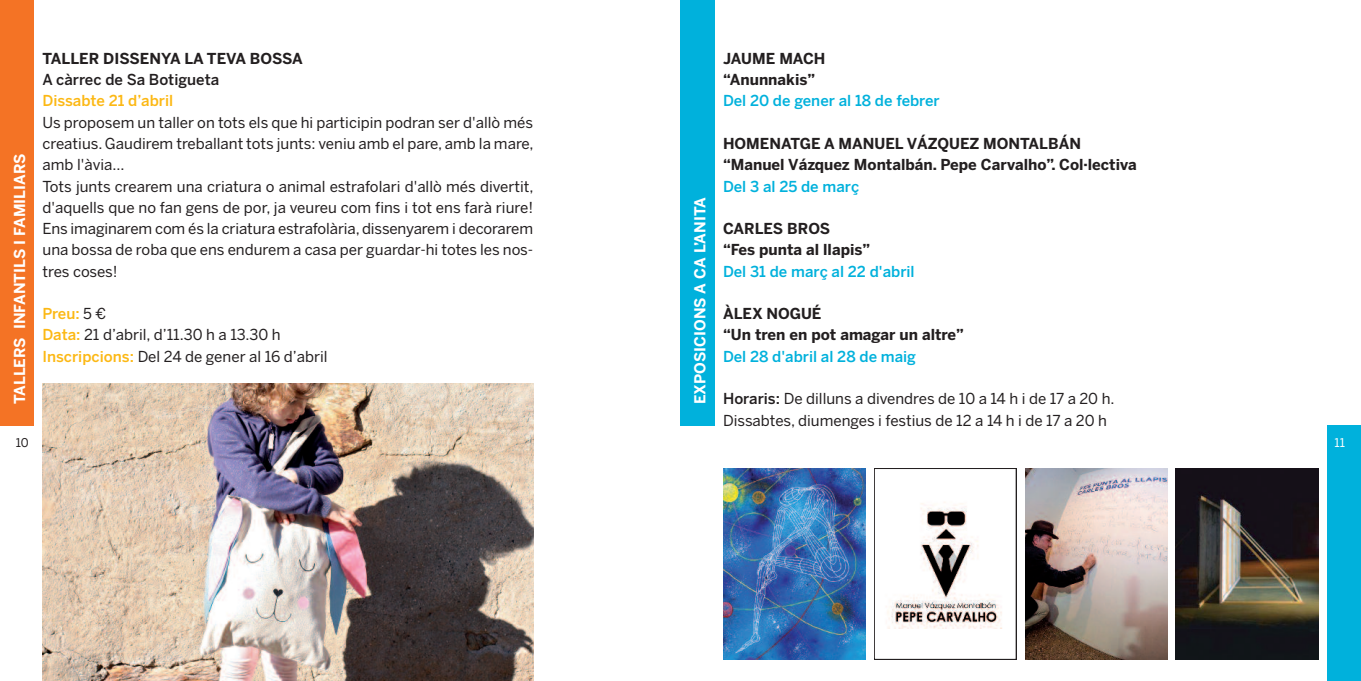
<style>
.page{position:relative;width:1361px;height:681px;background:#fff}
.page>*{position:absolute;margin:0;border:0;box-sizing:border-box;transform-origin:0 0}
.t1{font:15px/21.3px "Benton Sans";color:#231f20}
.t2{font:700 15px/21.3px "Benton Sans";color:#231f20}
.t3{font:500 15px "Benton Sans";color:#00b1dc}
.t4{font:700 15px "Benton Sans";color:#fff}
.t5{font:500 15px "Benton Sans";color:#231f20}
.t6{font:500 15px "Benton Sans";color:#fcb814}
.t7{font:12px "Benton Sans";color:#231f20}
.t8{font:12px "Benton Sans";color:#fff}
.s1{font-weight:500;color:#fcb814}
.s2{font-weight:500}
</style>
<div class="page">
<img style="left:43px;top:383px;width:490px;height:297px">
<div style="left:0;top:0;width:34px;height:425px;background:#f47325"></div>
<div style="left:680px;top:0;width:34px;height:425px;background:#00b1dc"></div>
<div style="left:1327px;top:425px;width:34px;height:255px;background:#00b1dc"></div>
<img style="left:723px;top:468px;width:142px;height:191px">
<img style="left:887px;top:502px;width:115px;height:126px">
<div style="left:874px;top:468px;width:142px;height:191px;border:2px solid #231f20"></div>
<img style="left:1025px;top:468px;width:142px;height:191px">
<img style="left:1176px;top:468px;width:142px;height:191px">
<p class="t4" style="left:11px;top:404px;width:252px;rotate:-90deg">TALLERS INFANTILS I FAMILIARS</p>
<p class="t2" style="left:43px;top:48px;width:262px">TALLER DISSENYA LA TEVA BOSSA</p>
<p class="t5" style="left:43px;top:71px;width:178px">A càrrec de Sa Botigueta</p>
<p class="t6" style="left:43px;top:92px;width:132px">Dissabte 21 d’abril</p>
<p class="t1" style="left:43px;top:112px;width:492px">Us proposem un taller on tots els que hi participin podran ser d'allò més creatius. Gaudirem treballant tots junts: veniu amb el pare, amb la mare, amb l'àvia...<br>Tots junts crearem una criatura o animal estrafolari d'allò més divertit, d'aquells que no fan gens de por, ja veureu com fins i tot ens farà riure!<br>Ens imaginarem com és la criatura estrafolària, dissenyarem i decorarem una bossa de roba que ens endurem a casa per guardar-hi totes les nos&shy;tres coses!</p>
<p class="t1" style="left:43px;top:303px;width:286px"><span class="s1">Preu:</span> 5 €<br><span class="s1">Data:</span> 21 d’abril, d’11.30 h a 13.30 h<br><span class="s1">Inscripcions:</span> Del 24 de gener al 16 d’abril</p>
<p class="t4" style="left:691px;top:404px;width:208px;rotate:-90deg">EXPOSICIONS A CA L’ANITA</p>
<p class="t2" style="left:723px;top:48px;width:104px">JAUME MACH “Anunnakis”</p>
<p class="t3" style="left:723px;top:92px;width:218px">Del 20 de gener al 18 de febrer</p>
<p class="t2" style="left:723px;top:133px;width:415px">HOMENATGE A MANUEL VÁZQUEZ MONTALBÁN “Manuel Vázquez Montalbán. Pepe Carvalho”. Col·lectiva</p>
<p class="t3" style="left:723px;top:177px;width:138px">Del 3 al 25 de març</p>
<p class="t2" style="left:723px;top:218px;width:149px">CARLES BROS<br>“Fes punta al llapis”</p>
<p class="t3" style="left:723px;top:262px;width:193px">Del 31 de març al 22 d'abril</p>
<p class="t2" style="left:723px;top:303px;width:242px">ÀLEX NOGUÉ<br>“Un tren en pot amagar un altre”</p>
<p class="t3" style="left:723px;top:347px;width:195px">Del 28 d'abril al 28 de maig</p>
<p class="t1" style="left:723px;top:388px;width:393px"><span class="s2">Horaris:</span> De dilluns a divendres de 10 a 14 h i de 17 a 20 h.<br>Dissabtes, diumenges i festius de 12 a 14 h i de 17 a 20 h</p>
<p class="t7" style="left:16px;top:435px;width:15px">10</p>
<p class="t8" style="left:1334px;top:435px;width:12px">11</p>
</div>
